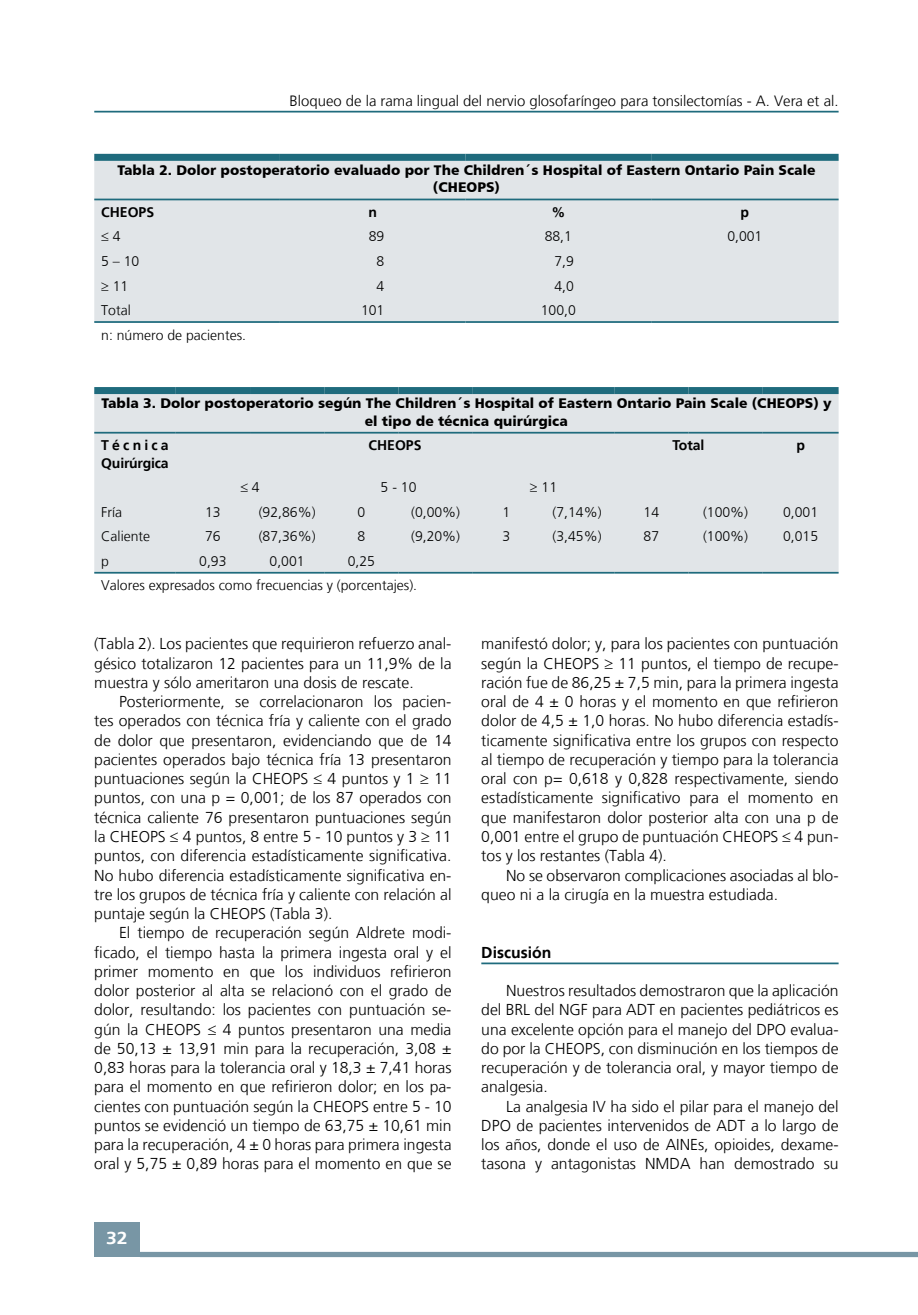
<style>
.page{position:relative;width:918px;height:1315px;background:#fff}
.page>*{position:absolute;margin:0;border:0;box-sizing:border-box;transform-origin:0 0}
.t1{font:700 17.5px "Frutiger LT";color:#fff;scale:1.1 1}
.t2{font:300 15.75px/19.2px "Frutiger LT";color:#000;text-align:justify}
.t3{font:700 15.75px "Frutiger LT";color:#000}
.t4{font:300 14.88px "Frutiger LT";color:#000}
.t5{font:300 14px/24.5px "Frutiger LT";color:#000}
.t6{font:14px/17.5px "Humanist 777 BT Black B";color:#000;text-align:center}
.t7{font:700 14px/17.5px "Frutiger LT";color:#000}
</style>
<div class="page">
<div style="left:94px;top:1222px;width:46px;height:35px;background:#7896a5"></div>
<div style="left:140px;top:1251px;width:778px;height:6px;background:#7896a5"></div>
<hr style="left:94px;top:111px;width:744px;height:1px;background:#1f6b7d">
<hr style="left:481px;top:962px;width:357px;height:2px;background:#1f6b7d">
<div style="left:94px;top:394px;width:744px;height:178px;background:#e1e5e8"></div>
<div style="left:94px;top:387px;width:82px;height:7px;background:#1f6b7d"></div>
<div style="left:176px;top:387px;width:74px;height:7px;background:#1f6b7d"></div>
<div style="left:250px;top:387px;width:74px;height:7px;background:#1f6b7d"></div>
<div style="left:324px;top:387px;width:74px;height:7px;background:#1f6b7d"></div>
<div style="left:398px;top:387px;width:75px;height:7px;background:#1f6b7d"></div>
<div style="left:473px;top:387px;width:67px;height:7px;background:#1f6b7d"></div>
<div style="left:540px;top:387px;width:74px;height:7px;background:#1f6b7d"></div>
<div style="left:614px;top:387px;width:74px;height:7px;background:#1f6b7d"></div>
<div style="left:688px;top:387px;width:75px;height:7px;background:#1f6b7d"></div>
<div style="left:763px;top:387px;width:75px;height:7px;background:#1f6b7d"></div>
<hr style="left:94px;top:432px;width:82px;height:1px;background:#1f6b7d">
<hr style="left:176px;top:432px;width:74px;height:1px;background:#1f6b7d">
<hr style="left:250px;top:432px;width:74px;height:1px;background:#1f6b7d">
<hr style="left:324px;top:432px;width:74px;height:1px;background:#1f6b7d">
<hr style="left:398px;top:432px;width:75px;height:1px;background:#1f6b7d">
<hr style="left:473px;top:432px;width:67px;height:1px;background:#1f6b7d">
<hr style="left:540px;top:432px;width:74px;height:1px;background:#1f6b7d">
<hr style="left:614px;top:432px;width:74px;height:1px;background:#1f6b7d">
<hr style="left:688px;top:432px;width:75px;height:1px;background:#1f6b7d">
<hr style="left:763px;top:432px;width:75px;height:1px;background:#1f6b7d">
<hr style="left:94px;top:572px;width:82px;height:1px;background:#1f6b7d">
<hr style="left:176px;top:572px;width:74px;height:1px;background:#1f6b7d">
<hr style="left:250px;top:572px;width:74px;height:1px;background:#1f6b7d">
<hr style="left:324px;top:572px;width:74px;height:1px;background:#1f6b7d">
<hr style="left:398px;top:572px;width:75px;height:1px;background:#1f6b7d">
<hr style="left:473px;top:572px;width:67px;height:1px;background:#1f6b7d">
<hr style="left:540px;top:572px;width:74px;height:1px;background:#1f6b7d">
<hr style="left:614px;top:572px;width:74px;height:1px;background:#1f6b7d">
<hr style="left:688px;top:572px;width:75px;height:1px;background:#1f6b7d">
<hr style="left:763px;top:572px;width:75px;height:1px;background:#1f6b7d">
<div style="left:94px;top:161px;width:744px;height:160px;background:#e1e5e8"></div>
<div style="left:94px;top:154px;width:186px;height:7px;background:#1f6b7d"></div>
<div style="left:280px;top:154px;width:185px;height:7px;background:#1f6b7d"></div>
<div style="left:465px;top:154px;width:186px;height:7px;background:#1f6b7d"></div>
<div style="left:651px;top:154px;width:187px;height:7px;background:#1f6b7d"></div>
<hr style="left:94px;top:199px;width:186px;height:1px;background:#1f6b7d">
<hr style="left:280px;top:199px;width:185px;height:1px;background:#1f6b7d">
<hr style="left:465px;top:199px;width:186px;height:1px;background:#1f6b7d">
<hr style="left:651px;top:199px;width:187px;height:1px;background:#1f6b7d">
<hr style="left:94px;top:321px;width:186px;height:2px;background:#1f6b7d">
<hr style="left:280px;top:321px;width:185px;height:2px;background:#1f6b7d">
<hr style="left:465px;top:321px;width:186px;height:2px;background:#1f6b7d">
<hr style="left:651px;top:321px;width:187px;height:2px;background:#1f6b7d">
<p class="t4" style="left:290px;top:92px;width:550px">Bloqueo de la rama lingual del nervio glosofaríngeo para tonsilectomías - A. Vera et al.</p>
<p class="t6" style="left:117px;top:161px;width:699px">Tabla 2. Dolor postoperatorio evaluado por The Children´s Hospital of Eastern Ontario Pain Scale (CHEOPS)</p>
<p class="t7" style="left:101px;top:203px;width:54px">CHEOPS</p>
<p class="t7" style="left:368px;top:203px;width:10px">n</p>
<p class="t7" style="left:551px;top:203px;width:15px">%</p>
<p class="t7" style="left:740px;top:203px;width:10px">p</p>
<p class="t5" style="left:101px;top:225px;width:21px">≤ 4</p>
<p class="t5" style="left:369px;top:225px;width:17px">89</p>
<p class="t5" style="left:545px;top:225px;width:29px">88,1</p>
<p class="t5" style="left:727px;top:225px;width:37px">0,001</p>
<p class="t5" style="left:101px;top:249px;width:40px">5 – 10</p>
<p class="t5" style="left:377px;top:249px;width:9px">8</p>
<p class="t5" style="left:554px;top:249px;width:21px">7,9</p>
<p class="t5" style="left:101px;top:274px;width:29px">≥ 11</p>
<p class="t5" style="left:377px;top:274px;width:9px">4</p>
<p class="t5" style="left:554px;top:274px;width:21px">4,0</p>
<p class="t5" style="left:101px;top:298px;width:31px">Total</p>
<p class="t5" style="left:361px;top:298px;width:25px">101</p>
<p class="t5" style="left:541px;top:298px;width:37px">100,0</p>
<p class="t5" style="left:101px;top:323px;width:146px">n: número de pacientes.</p>
<p class="t6" style="left:101px;top:394px;width:731px">Tabla 3. Dolor postoperatorio según The Children´s Hospital of Eastern Ontario Pain Scale (CHEOPS) y el tipo de técnica quirúrgica</p>
<p class="t7" style="left:101px;top:437px;width:69px">Técnica<br>Quirúrgica</p>
<p class="t7" style="left:368px;top:437px;width:54px">CHEOPS</p>
<p class="t7" style="left:672px;top:437px;width:33px">Total</p>
<p class="t7" style="left:796px;top:437px;width:10px">p</p>
<p class="t5" style="left:240px;top:475px;width:21px">≤ 4</p>
<p class="t5" style="left:381px;top:475px;width:37px">5 - 10</p>
<p class="t5" style="left:530px;top:475px;width:29px">≥ 11</p>
<p class="t5" style="left:101px;top:500px;width:22px">Fría</p>
<p class="t5" style="left:205px;top:500px;width:17px">13</p>
<p class="t5" style="left:259px;top:500px;width:58px">(92,86%)</p>
<p class="t5" style="left:357px;top:500px;width:9px">0</p>
<p class="t5" style="left:411px;top:500px;width:51px">(0,00%)</p>
<p class="t5" style="left:502px;top:500px;width:9px">1</p>
<p class="t5" style="left:552px;top:500px;width:51px">(7,14%)</p>
<p class="t5" style="left:643px;top:500px;width:17px">14</p>
<p class="t5" style="left:703px;top:500px;width:47px">(100%)</p>
<p class="t5" style="left:783px;top:500px;width:37px">0,001</p>
<p class="t5" style="left:101px;top:524px;width:50px">Caliente</p>
<p class="t5" style="left:205px;top:524px;width:17px">76</p>
<p class="t5" style="left:259px;top:524px;width:58px">(87,36%)</p>
<p class="t5" style="left:357px;top:524px;width:9px">8</p>
<p class="t5" style="left:411px;top:524px;width:51px">(9,20%)</p>
<p class="t5" style="left:502px;top:524px;width:9px">3</p>
<p class="t5" style="left:552px;top:524px;width:51px">(3,45%)</p>
<p class="t5" style="left:643px;top:524px;width:17px">87</p>
<p class="t5" style="left:703px;top:524px;width:47px">(100%)</p>
<p class="t5" style="left:783px;top:524px;width:37px">0,015</p>
<p class="t5" style="left:101px;top:549px;width:9px">p</p>
<p class="t5" style="left:199px;top:549px;width:29px">0,93</p>
<p class="t5" style="left:270px;top:549px;width:37px">0,001</p>
<p class="t5" style="left:101px;top:549px;width:317px;text-indent:246px">0,25<br>Valores expresados como frecuencias y (porcentajes).</p>
<p class="t2" style="left:94px;top:634px;width:359px">(Tabla 2). Los pacientes que requirieron refuerzo anal&shy;gésico totalizaron 12 pacientes para un 11,9% de la muestra y sólo ameritaron una dosis de rescate.</p>
<p class="t2" style="left:94px;top:692px;width:359px;text-indent:25px">Posteriormente, se correlacionaron los pacien&shy;tes operados con técnica fría y caliente con el grado de dolor que presentaron, evidenciando que de 14 pacientes operados bajo técnica fría 13 presentaron puntuaciones según la CHEOPS ≤ 4 puntos y 1 ≥ 11 puntos, con una p = 0,001; de los 87 operados con técnica caliente 76 presentaron puntuaciones según la CHEOPS ≤ 4 puntos, 8 entre 5 - 10 puntos y 3 ≥ 11 puntos, con diferencia estadísticamente significativa.<br>No hubo diferencia estadísticamente significativa en&shy;tre los grupos de técnica fría y caliente con relación al puntaje según la CHEOPS (Tabla 3).</p>
<p class="t2" style="left:94px;top:923px;width:359px;text-indent:25px">El tiempo de recuperación según Aldrete modi&shy;ficado, el tiempo hasta la primera ingesta oral y el primer momento en que los individuos refirieron dolor posterior al alta se relacionó con el grado de dolor, resultando: los pacientes con puntuación se&shy;gún la CHEOPS ≤ 4 puntos presentaron una media de 50,13 ± 13,91 min para la recuperación, 3,08 ± 0,83 horas para la tolerancia oral y 18,3 ± 7,41 horas para el momento en que refirieron dolor; en los pa&shy;cientes con puntuación según la CHEOPS entre 5 - 10 puntos se evidenció un tiempo de 63,75 ± 10,61 min para la recuperación, 4 ± 0 horas para primera ingesta oral y 5,75 ± 0,89 horas para el momento en que se</p>
<p class="t1" style="left:106px;top:1227px;width:21px">32</p>
<p class="t2" style="left:481px;top:634px;width:359px">manifestó dolor; y, para los pacientes con puntuación según la CHEOPS ≥ 11 puntos, el tiempo de recupe&shy;ración fue de 86,25 ± 7,5 min, para la primera ingesta oral de 4 ± 0 horas y el momento en que refirieron dolor de 4,5 ± 1,0 horas. No hubo diferencia estadís&shy;ticamente significativa entre los grupos con respecto al tiempo de recuperación y tiempo para la tolerancia oral con p= 0,618 y 0,828 respectivamente, siendo estadísticamente significativo para el momento en que manifestaron dolor posterior alta con una p de 0,001 entre el grupo de puntuación CHEOPS ≤ 4 pun&shy;tos y los restantes (Tabla 4).</p>
<p class="t2" style="left:481px;top:865px;width:359px;text-indent:25px">No se observaron complicaciones asociadas al blo&shy;queo ni a la cirugía en la muestra estudiada.</p>
<p class="t3" style="left:481px;top:942px;width:71px">Discusión</p>
<p class="t2" style="left:481px;top:981px;width:359px;text-indent:25px">Nuestros resultados demostraron que la aplicación del BRL del NGF para ADT en pacientes pediátricos es una excelente opción para el manejo del DPO evalua&shy;do por la CHEOPS, con disminución en los tiempos de recuperación y de tolerancia oral, y mayor tiempo de analgesia.</p>
<p class="t2" style="left:481px;top:1096px;width:359px;text-indent:25px">La analgesia IV ha sido el pilar para el manejo del DPO de pacientes intervenidos de ADT a lo largo de los años, donde el uso de AINEs, opioides, dexame&shy;tasona y antagonistas NMDA han demostrado su</p>
</div>
